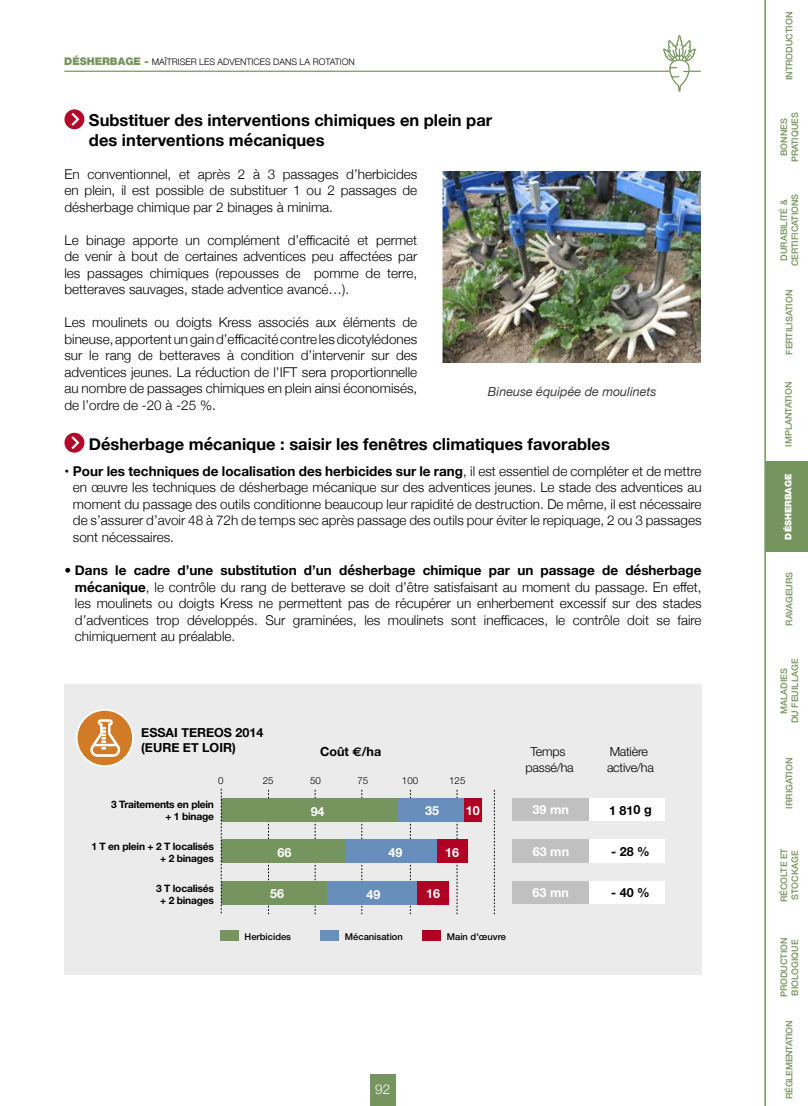
<style>
.page{position:relative;width:808px;height:1106px;background:#fff}
.page>*{position:absolute;margin:0;border:0;box-sizing:border-box;transform-origin:0 0}
.t1{font:700 16.5px/19.8px "Helvetica Neue";color:#000}
.t2{font:300 13.5px/16.5px "Helvetica Neue";color:#000;text-align:justify}
.t3{font:300 13.5px "Helvetica Neue";color:#fff}
.t4{font:700 12.6px "Helvetica Neue";color:#fff}
.t5{font:300 12.6px/15.5px "Helvetica Neue";letter-spacing:-.02em;color:#000}
.t6{font:italic 12.6px "Helvetica Neue";color:#292929}
.t7{font:700 12.6px "Helvetica Neue";color:#000}
.t8{font:700 12.45px/15px "Helvetica Neue";color:#000}
.t9{font:700 10.2px/12.3px "Helvetica Neue";letter-spacing:-.02em;color:#000;text-align:right}
.t10{font:300 9.75px "Helvetica Neue";color:#000}
.t11{font:500 9.3px "Helvetica Neue";color:#000}
.t12{font:500 9px/10.8px "Helvetica Neue";color:#76945d;text-align:center}
.t13{font:300 9px "Helvetica Neue";color:#000}
.t14{font:500 9px "Helvetica Neue";letter-spacing:-.02em;color:#76945d}
.t15{font:900 9px "Helvetica Neue";color:#fff}
.s1{font-weight:900;font-size:10.5px;color:#76945d}
.s2{font-weight:700}
.s3{font-family:"Euro Sans"}
</style>
<div class="page">
<hr style="left:64px;top:71px;width:605px;height:1px;background:#76945d">
<svg style="left:663px;top:35px;width:38px;height:57px"></svg>
<div style="left:370px;top:1074px;width:25px;height:32px;background:#76945d"></div>
<div style="left:765px;top:460px;width:43px;height:92px;background:#76945d"></div>
<hr style="left:764px;top:0;width:2px;height:1106px;background:#76945d">
<svg style="left:64px;top:109px;width:20px;height:20px"></svg>
<svg style="left:69px;top:110px;width:12px;height:18px"></svg>
<div style="left:64px;top:433px;width:20px;height:19px;background:#b1092a;border-radius:50%"></div>
<svg style="left:69px;top:434px;width:12px;height:17px"></svg>
<div style="left:64px;top:685px;width:638px;height:290px;background:#ebebeb"></div>
<div style="left:220px;top:930px;width:18px;height:11px;background:#76945d"></div>
<div style="left:320px;top:930px;width:18px;height:11px;background:#688fbb"></div>
<div style="left:422px;top:930px;width:18px;height:11px;background:#b00024"></div>
<svg style="left:268px;top:790px;width:1px;height:124px"></svg>
<svg style="left:315px;top:790px;width:1px;height:124px"></svg>
<svg style="left:361px;top:790px;width:1px;height:124px"></svg>
<svg style="left:410px;top:790px;width:1px;height:124px"></svg>
<svg style="left:457px;top:790px;width:1px;height:124px"></svg>
<svg style="left:494px;top:790px;width:1px;height:124px"></svg>
<div style="left:221px;top:797px;width:177px;height:24px;background:#76945d"></div>
<div style="left:398px;top:797px;width:66px;height:24px;background:#688fbb"></div>
<div style="left:464px;top:797px;width:18px;height:24px;background:#b00024"></div>
<div style="left:221px;top:839px;width:125px;height:24px;background:#76945d"></div>
<div style="left:346px;top:839px;width:91px;height:24px;background:#688fbb"></div>
<div style="left:437px;top:839px;width:31px;height:24px;background:#b00024"></div>
<div style="left:221px;top:880px;width:106px;height:24px;background:#76945d"></div>
<div style="left:327px;top:880px;width:91px;height:24px;background:#688fbb"></div>
<div style="left:418px;top:880px;width:31px;height:24px;background:#b00024"></div>
<svg style="left:221px;top:788px;width:1px;height:125px"></svg>
<div style="left:512px;top:798px;width:77px;height:23px;background:#c0c0c0"></div>
<div style="left:512px;top:839px;width:77px;height:23px;background:#c0c0c0"></div>
<div style="left:512px;top:881px;width:77px;height:23px;background:#c0c0c0"></div>
<div style="left:589px;top:798px;width:75px;height:23px;background:#fff"></div>
<div style="left:589px;top:839px;width:75px;height:23px;background:#fff"></div>
<div style="left:589px;top:881px;width:75px;height:23px;background:#fff"></div>
<svg style="left:77px;top:710px;width:56px;height:56px"></svg>
<div style="left:76px;top:709px;width:58px;height:58px;border:2px solid #fff;border-radius:50%"></div>
<svg style="left:86px;top:719px;width:38px;height:37px"></svg>
<div style="left:93px;top:744px;width:23px;height:2px;border:1px solid #fff"></div>
<img style="left:443px;top:171px;width:257px;height:191px">
<p class="t13" style="left:64px;top:54px;width:292px"><span class="s1">DÉSHERBAGE -</span> MAÎTRISER LES ADVENTICES DANS LA ROTATION</p>
<p class="t1" style="left:89px;top:111px;width:405px">Substituer des interventions chimiques en plein par des interventions mécaniques</p>
<p class="t2" style="left:64px;top:165px;width:354px">En conventionnel, et après 2 à 3 passages d’herbicides en plein, il est possible de substituer 1 ou 2 passages de désherbage chimique par 2 binages à minima.</p>
<p class="t2" style="left:64px;top:231px;width:354px">Le binage apporte un complément d’efficacité et permet de venir à bout de certaines adventices peu affectées par les passages chimiques (repousses de pomme de terre, betteraves sauvages, stade adventice avancé…).</p>
<p class="t2" style="left:64px;top:313px;width:354px">Les moulinets ou doigts Kress associés aux éléments de bineuse, apportent un gain d’efficacité contre les dicotylédones sur le rang de betteraves à condition d’intervenir sur des adventices jeunes. La réduction de l’IFT sera proportionnelle au nombre de passages chimiques en plein ainsi économisés, de l’ordre de -20 à -25 %.</p>
<p class="t1" style="left:89px;top:434px;width:522px">Désherbage mécanique : saisir les fenêtres climatiques favorables</p>
<p class="t2" style="left:73px;top:462px;width:630px;text-indent:-8px"><span class="s2">• Pour les techniques de localisation des herbicides sur le rang</span>, il est essentiel de compléter et de mettre en œuvre les techniques de désherbage mécanique sur des adventices jeunes. Le stade des adventices au moment du passage des outils conditionne beaucoup leur rapidité de destruction. De même, il est nécessaire de s’assurer d’avoir 48 à 72h de temps sec après passage des outils pour éviter le repiquage, 2 ou 3 passages sont nécessaires.</p>
<p class="t2" style="left:75px;top:561px;width:628px;text-indent:-11px">• <span class="s2">Dans le cadre d’une substitution d’un désherbage chimique par un passage de désherbage mécanique</span>, le contrôle du rang de betterave se doit d’être satisfaisant au moment du passage. En effet, les moulinets ou doigts Kress ne permettent pas de récupérer un enherbement excessif sur des stades d’adventices trop développés. Sur graminées, les moulinets sont inefficaces, le contrôle doit se faire chimiquement au préalable.</p>
<p class="t6" style="left:488px;top:383px;width:170px">Bineuse équipée de moulinets</p>
<p class="t8" style="left:141px;top:725px;width:124px">ESSAI TEREOS 2014 (EURE ET LOIR)</p>
<p class="t7" style="left:320px;top:744px;width:63px">Coût <span class="s3">€</span>/ha</p>
<p class="t10" style="left:218px;top:775px;width:7px">0</p>
<p class="t10" style="left:263px;top:775px;width:12px">25</p>
<p class="t10" style="left:310px;top:775px;width:12px">50</p>
<p class="t10" style="left:357px;top:775px;width:12px">75</p>
<p class="t10" style="left:402px;top:775px;width:18px">100</p>
<p class="t10" style="left:449px;top:775px;width:18px">125</p>
<p class="t9" style="left:111px;top:797px;width:104px">3 Traitements en plein + 1 binage</p>
<p class="t9" style="left:91px;top:839px;width:124px">1 T en plein + 2 T localisés + 2 binages</p>
<p class="t9" style="left:156px;top:881px;width:59px;text-align:center">3 T localisés + 2 binages</p>
<p class="t4" style="left:311px;top:803px;width:15px">94</p>
<p class="t4" style="left:277px;top:844px;width:15px">66</p>
<p class="t4" style="left:270px;top:885px;width:15px">56</p>
<p class="t4" style="left:366px;top:887px;width:15px">49</p>
<p class="t4" style="left:389px;top:844px;width:15px">49</p>
<p class="t4" style="left:425px;top:803px;width:15px">35</p>
<p class="t4" style="left:466px;top:803px;width:15px">10</p>
<p class="t4" style="left:445px;top:845px;width:15px">16</p>
<p class="t4" style="left:426px;top:886px;width:15px">16</p>
<p class="t11" style="left:245px;top:931px;width:48px">Herbicides</p>
<p class="t11" style="left:345px;top:931px;width:59px">Mécanisation</p>
<p class="t11" style="left:447px;top:931px;width:61px">Main d'œuvre</p>
<p class="t5" style="left:526px;top:744px;width:50px;text-align:center">Temps passé/ha</p>
<p class="t4" style="left:532px;top:802px;width:38px">39 mn</p>
<p class="t4" style="left:533px;top:843px;width:38px">63 mn</p>
<p class="t4" style="left:532px;top:885px;width:38px">63 mn</p>
<p class="t5" style="left:607px;top:744px;width:48px">Matière active/ha</p>
<p class="t7" style="left:609px;top:802px;width:44px;rotate:-1deg">1 810 g</p>
<p class="t7" style="left:611px;top:843px;width:40px;rotate:-1deg">- 28 %</p>
<p class="t7" style="left:611px;top:885px;width:40px;rotate:-1deg">- 40 %</p>
<p class="t3" style="left:375px;top:1077px;width:17px">92</p>
<p class="t12" style="left:783px;top:80px;width:70px;rotate:-90deg">INTRODUCTION</p>
<p class="t12" style="left:778px;top:162px;width:52px;rotate:-90deg">BONNES<br>PRATIQUES</p>
<p class="t12" style="left:778px;top:266px;width:74px;rotate:-90deg">DURABILITÉ &amp;<br>CERTIFICATIONS</p>
<p class="t12" style="left:783px;top:355px;width:66px;rotate:-90deg">FERTILISATION</p>
<p class="t12" style="left:782px;top:447px;width:67px;rotate:-90deg">IMPLANTATION</p>
<p class="t15" style="left:783px;top:539px;width:67px;rotate:-90deg">DÉSHERBAGE</p>
<p class="t12" style="left:783px;top:626px;width:55px;rotate:-90deg">RAVAGEURS</p>
<p class="t12" style="left:778px;top:723px;width:66px;rotate:-90deg">MALADIES<br>DU FEUILLAGE</p>
<p class="t12" style="left:783px;top:808px;width:52px;rotate:-90deg">IRRIGATION</p>
<p class="t12" style="left:778px;top:902px;width:56px;text-align:left;rotate:-90deg">RÉCOLTE ET<br>STOCKAGE</p>
<p class="t12" style="left:778px;top:997px;width:61px;text-align:left;rotate:-90deg">PRODUCTION<br>BIOLOGIQUE</p>
<p class="t14" style="left:782px;top:1099px;width:80px;rotate:-90deg">RÉGLEMENTATION</p>
</div>
